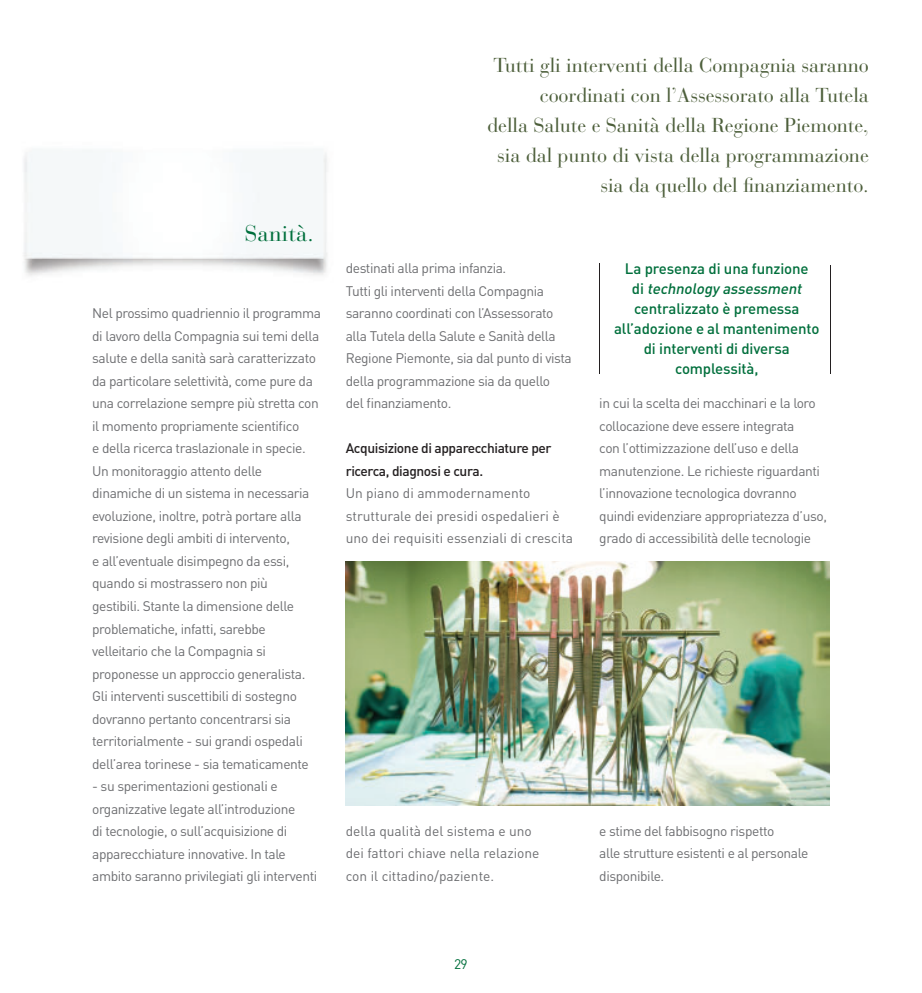
<style>
.page{position:relative;width:922px;height:993px;background:#fff}
.page>*{position:absolute;margin:0;border:0;box-sizing:border-box;transform-origin:0 0}
.t1{font:22.5px "Bauer Bodoni";letter-spacing:.01em;color:#006f3c}
.t2{font:20px/30px "Bauer Bodoni";letter-spacing:-.005em;color:#4d5f3b;text-align:right}
.t3{font:500 15px/20px "DIN";letter-spacing:-.01em;color:#006f3c;text-align:center}
.t4{font:13.75px/22.5px "DIN";letter-spacing:-.03em;color:#6c6d70}
.t5{font:13.75px/22.5px "DIN";color:#6c6d70}
.t6{font:500 13.75px/22.5px "DIN";letter-spacing:-.03em;color:#231f20}
.t7{font:13.75px "DIN";color:#006f3c}
.s1{font-style:italic}
</style>
<div class="page">
<img style="left:24px;top:150px;width:303px;height:126px">
<hr style="left:599px;top:263px;width:1px;height:110px;background:#231f20">
<hr style="left:829px;top:265px;width:1px;height:108px;background:#231f20">
<img style="left:345px;top:561px;width:484px;height:244px">
<h1 class="t1" style="left:245px;top:224px;width:70px">Sanità.</h1>
<p class="t4" style="left:92px;top:303px;width:230px">Nel prossimo quadriennio il programma di lavoro della Compagnia sui temi della salute e della sanità sarà caratterizzato da particolare selettività, come pure da una correlazione sempre più stretta con il momento propriamente scientifico<br>e della ricerca traslazionale in specie.<br>Un monitoraggio attento delle dinamiche di un sistema in necessaria evoluzione, inoltre, potrà portare alla revisione degli ambiti di intervento,<br>e all’eventuale disimpegno da essi, quando si mostrassero non più<br>gestibili. Stante la dimensione delle problematiche, infatti, sarebbe velleitario che la Compagnia si proponesse un approccio generalista.<br>Gli interventi suscettibili di sostegno dovranno pertanto concentrarsi sia territorialmente - sui grandi ospedali dell’area torinese - sia tematicamente</p>
<p class="t4" style="left:92px;top:776px;width:226px">- su sperimentazioni gestionali e organizzative legate all’introduzione<br>di tecnologie, o sull’acquisizione di apparecchiature innovative. In tale ambito saranno privilegiati gli interventi</p>
<h2 class="t2" style="left:487px;top:52px;width:383px">Tutti gli interventi della Compagnia saranno coordinati con l’Assessorato alla Tutela<br>della Salute e Sanità della Regione Piemonte, sia dal punto di vista della programmazione sia da quello del finanziamento.</h2>
<p class="t4" style="left:345px;top:258px;width:227px">destinati alla prima infanzia.<br>Tutti gli interventi della Compagnia saranno coordinati con l’Assessorato alla Tutela della Salute e Sanità della Regione Piemonte, sia dal punto di vista della programmazione sia da quello<br>del finanziamento.</p>
<p class="t6" style="left:345px;top:438px;width:207px">Acquisizione di apparecchiature per ricerca, diagnosi e cura.</p>
<p class="t5" style="left:345px;top:483px;width:229px">Un piano di ammodernamento strutturale dei presidi ospedalieri è uno dei requisiti essenziali di crescita</p>
<p class="t3" style="left:614px;top:260px;width:207px">La presenza di una funzione<br>d i <span class="s1">technology assessment </span>centralizzato è premessa all’adozione e al mantenimento di interventi di diversa complessità,</p>
<p class="t4" style="left:599px;top:393px;width:229px">in cui la scelta dei macchinari e la loro collocazione deve essere integrata<br>con l’ottimizzazione dell’uso e della manutenzione. Le richieste riguardanti l’innovazione tecnologica dovranno quindi evidenziare appropriatezza d’uso, grado di accessibilità delle tecnologie</p>
<p class="t5" style="left:345px;top:820px;width:195px">della qualità del sistema e uno dei fattori chiave nella relazione con il cittadino/paziente.</p>
<p class="t4" style="left:599px;top:820px;width:210px">e stime del fabbisogno rispetto<br>alle strutture esistenti e al personale disponibile.</p>
<p class="t7" style="left:454px;top:958px;width:15px">29</p>
</div>
